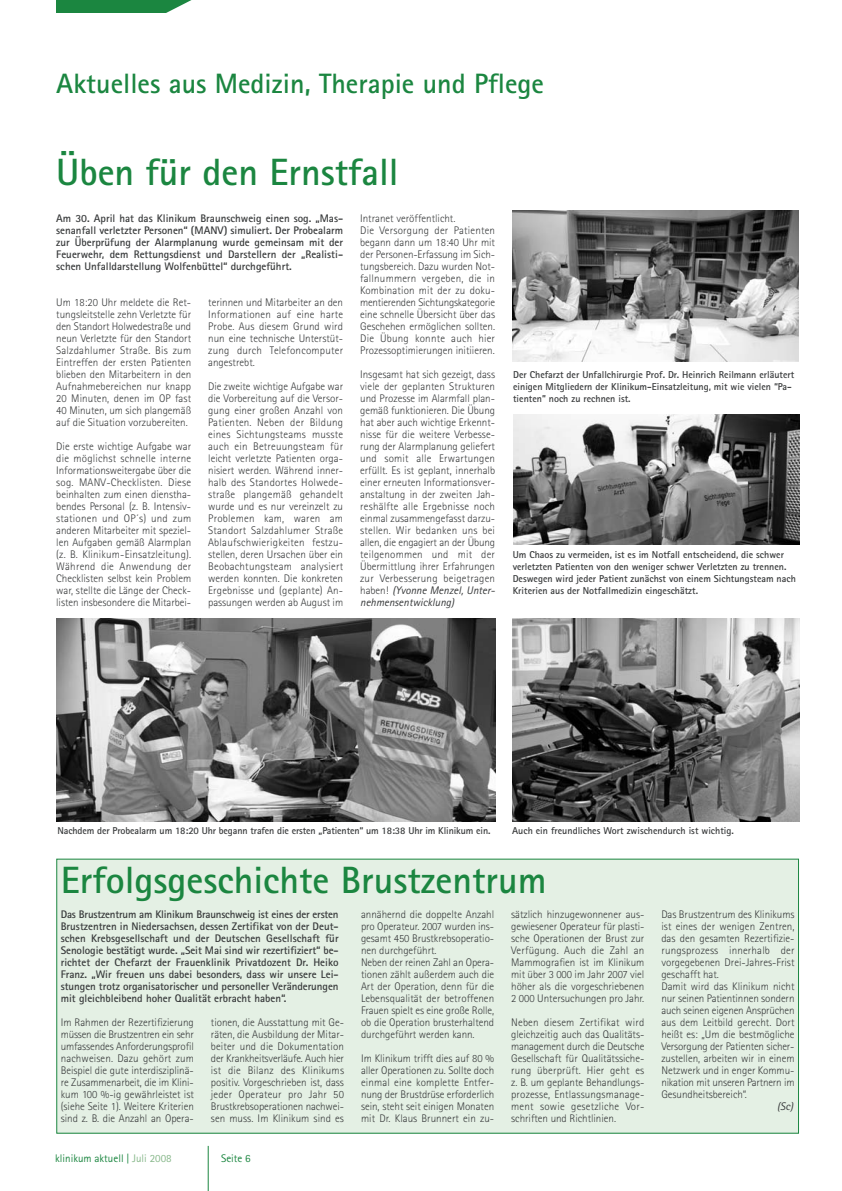
<style>
.page{position:relative;width:842px;height:1191px;background:#fff}
.page>*{position:absolute;margin:0;border:0;box-sizing:border-box;transform-origin:0 0}
.t1{font:700 38px "Rotis Sans Serif";color:#1b8640}
.t2{font:700 28px "Rotis Sans Serif";color:#1b8640}
.t3{font:300 11px/12px "Rotis Sans Serif";color:#383a3b;text-align:justify}
.t4{font:700 11px/12px "Rotis Sans Serif";color:#383a3b;text-align:justify}
.t5{font:11px "Rotis Sans Serif";color:#1b8640}
.t6{font:italic 11px "Rotis Sans Serif";color:#383a3b}
.t7{font:700 10px/12px "Rotis Sans Serif";color:#383a3b}
.s1{font-weight:400;font-style:italic}
.s2{color:#86b789}
</style>
<div class="page">
<div style="left:57px;top:859px;width:741px;height:274px;background:#e4f0e4"></div>
<div style="left:56px;top:0;width:145px;height:13px;background:#1b8640"></div>
<svg style="left:166px;top:0;width:35px;height:13px"></svg>
<hr style="left:208px;top:1145px;width:1px;height:46px;background:#1b8640">
<img style="left:512px;top:618px;width:287px;height:203px">
<img style="left:56px;top:618px;width:439px;height:203px">
<img style="left:513px;top:414px;width:286px;height:131px">
<img style="left:512px;top:211px;width:286px;height:151px">
<h2 class="t2" style="left:56px;top:74px;width:489px">Aktuelles aus Medizin, Therapie und Pflege</h2>
<h1 class="t1" style="left:56px;top:159px;width:344px">Üben für den Ernstfall</h1>
<p class="t4" style="left:56px;top:213px;width:288px">Am 30. April hat das Klinikum Braunschweig einen sog. „Mas&shy;senanfall verletzter Personen“ (MANV) simuliert. Der Probealarm zur Überprüfung der Alarmplanung wurde gemeinsam mit der Feuerwehr, dem Rettungsdienst und Darstellern der „Realisti&shy;schen Unfalldarstellung Wolfenbüttel“ durchgeführt.</p>
<p class="t3" style="left:56px;top:297px;width:136px">Um 18:20 Uhr meldete die Ret&shy;tungsleitstelle zehn Verletzte für den Standort Holwedestraße und neun Verletzte für den Standort Salzdahlumer Straße. Bis zum Eintreffen der ersten Patienten blieben den Mitarbeitern in den Aufnahmebereichen nur knapp 20 Minuten, denen im OP fast 40 Minuten, um sich plangemäß auf die Situation vorzubereiten.</p>
<p class="t3" style="left:56px;top:441px;width:136px">Die erste wichtige Aufgabe war die möglichst schnelle interne Informationsweitergabe über die sog. MANV-Checklisten. Diese beinhalten zum einen dienstha&shy;bendes Personal (z. B. Intensiv&shy;stationen und OP´s) und zum anderen Mitarbeiter mit speziel&shy;len Aufgaben gemäß Alarmplan (z. B. Klinikum-Einsatzleitung).<br>Während die Anwendung der Checklisten selbst kein Problem war, stellte die Länge der Check&shy;listen insbesondere die Mitarbei-</p>
<p class="t3" style="left:208px;top:297px;width:136px">terinnen und Mitarbeiter an den Informationen auf eine harte Probe. Aus diesem Grund wird nun eine technische Unterstüt&shy;zung durch Telefoncomputer angestrebt.</p>
<p class="t3" style="left:208px;top:381px;width:136px">Die zweite wichtige Aufgabe war die Vorbereitung auf die Versor&shy;gung einer großen Anzahl von Patienten. Neben der Bildung eines Sichtungsteams musste auch ein Betreuungsteam für leicht verletzte Patienten orga&shy;nisiert werden. Während inner&shy;halb des Standortes Holwede&shy;straße plangemäß gehandelt wurde und es nur vereinzelt zu Problemen kam, waren am Standort Salzdahlumer Straße Ablaufschwierigkeiten festzu&shy;stellen, deren Ursachen über ein Beobachtungsteam analysiert werden konnten. Die konkreten Ergebnisse und (geplante) An&shy;passungen werden ab August im</p>
<p class="t3" style="left:360px;top:213px;width:136px;text-align:left">Intranet veröffentlicht.<br>Die Versorgung der Patienten begann dann um 18:40 Uhr mit der Personen-Erfassung im Sich&shy;tungsbereich. Dazu wurden Not&shy;fallnummern vergeben, die in<br>Kombination mit der zu doku&shy;mentierenden Sichtungskategorie eine schnelle Übersicht über das<br>Geschehen ermöglichen sollten.<br>Die Übung konnte auch hier<br>Prozessoptimierungen initiieren.</p>
<p class="t3" style="left:360px;top:369px;width:136px;text-align:left">Insgesamt hat sich gezeigt, dass viele der geplanten Strukturen und Prozesse im Alarmfall plan&shy;gemäß funktionieren. Die Übung hat aber auch wichtige Erkennt&shy;nisse für die weitere Verbesse&shy;rung der Alarmplanung geliefert und somit alle Erwartungen erfüllt. Es ist geplant, innerhalb einer erneuten Informationsver&shy;anstaltung in der zweiten Jah&shy;reshälfte alle Ergebnisse noch einmal zusammengefasst darzu&shy;stellen. Wir bedanken uns bei allen, die engagiert an der Übung teilgenommen und mit der<br>Übermittlung ihrer Erfahrungen zur Verbesserung beigetragen haben! <span class="s1">(Yvonne Menzel, Unter&shy;nehmensentwicklung)</span></p>
<p class="t7" style="left:513px;top:370px;width:283px">Der Chefarzt der Unfallchirurgie Prof. Dr. Heinrich Reilmann erläutert einigen Mitgliedern der Klinikum-Einsatzleitung, mit wie vielen “Pa&shy;tienten” noch zu rechnen ist.</p>
<p class="t7" style="left:513px;top:550px;width:285px">Um Chaos zu vermeiden, ist es im Notfall entscheidend, die schwer verletzten Patienten von den weniger schwer Verletzten zu trennen.<br>Deswegen wird jeder Patient zunächst von einem Sichtungsteam nach Kriterien aus der Notfallmedizin eingeschätzt.</p>
<p class="t7" style="left:58px;top:826px;width:434px">Nachdem der Probealarm um 18:20 Uhr begann trafen die ersten „Patienten“ um 18:38 Uhr im Klinikum ein.</p>
<p class="t7" style="left:512px;top:826px;width:223px">Auch ein freundliches Wort zwischendurch ist wichtig.</p>
<h1 class="t1" style="left:61px;top:867px;width:487px">Erfolgsgeschichte Brustzentrum</h1>
<p class="t4" style="left:61px;top:909px;width:279px">Das Brustzentrum am Klinikum Braunschweig ist eines der ersten Brustzentren in Niedersachsen, dessen Zertifikat von der Deut&shy;schen Krebsgesellschaft und der Deutschen Gesellschaft für Senologie bestätigt wurde. „Seit Mai sind wir rezertifiziert“ be&shy;richtet der Chefarzt der Frauenklinik Privatdozent Dr. Heiko Franz. „Wir freuen uns dabei besonders, dass wir unsere Lei&shy;stungen trotz organisatorischer und personeller Veränderungen mit gleichbleibend hoher Qualität erbracht haben“.</p>
<p class="t3" style="left:61px;top:1017px;width:135px">Im Rahmen der Rezertifizierung müssen die Brustzentren ein sehr umfassendes Anforderungsprofil nachweisen. Dazu gehört zum Beispiel die gute interdisziplinä&shy;re Zusammenarbeit, die im Klini&shy;kum 100 %-ig gewährleistet ist (siehe Seite 1). Weitere Kriterien sind z. B. die Anzahl an Opera-</p>
<p class="t3" style="left:211px;top:1017px;width:135px">tionen, die Ausstattung mit Ge&shy;räten, die Ausbildung der Mitar&shy;beiter und die Dokumentation der Krankheitsverläufe. Auch hier ist die Bilanz des Klinikums positiv. Vorgeschrieben ist, dass jeder Operateur pro Jahr 50<br>Brustkrebsoperationen nachwei&shy;sen muss. Im Klinikum sind es</p>
<p class="t5" style="left:55px;top:1154px;width:118px">klinikum aktuell | <span class="s2">Juli 2008</span></p>
<p class="t5" style="left:221px;top:1154px;width:31px">Seite 6</p>
<p class="t3" style="left:361px;top:909px;width:135px;text-align:left">annähernd die doppelte Anzahl pro Operateur. 2007 wurden ins&shy;gesamt 450 Brustkrebsoperatio&shy;nen durchgeführt.<br>Neben der reinen Zahl an Opera&shy;tionen zählt außerdem auch die<br>Art der Operation, denn für die<br>Lebensqualität der betroffenen<br>Frauen spielt es eine große Rolle, ob die Operation brusterhaltend durchgeführt werden kann.</p>
<p class="t3" style="left:361px;top:1053px;width:135px">Im Klinikum trifft dies auf 80 % aller Operationen zu. Sollte doch einmal eine komplette Entfer&shy;nung der Brustdrüse erforderlich sein, steht seit einigen Monaten mit Dr. Klaus Brunnert ein zu-</p>
<p class="t3" style="left:511px;top:909px;width:135px">sätzlich hinzugewonnener aus&shy;gewiesener Operateur für plasti&shy;sche Operationen der Brust zur Verfügung. Auch die Zahl an Mammografien ist im Klinikum mit über 3 000 im Jahr 2007 viel höher als die vorgeschriebenen 2 000 Untersuchungen pro Jahr.</p>
<p class="t3" style="left:511px;top:1017px;width:135px">Neben diesem Zertifikat wird gleichzeitig auch das Qualitäts&shy;management durch die Deutsche Gesellschaft für Qualitätssiche&shy;rung überprüft. Hier geht es z. B. um geplante Behandlungs&shy;prozesse, Entlassungsmanage&shy;ment sowie gesetzliche Vor&shy;schriften und Richtlinien.</p>
<p class="t3" style="left:661px;top:909px;width:135px;text-align:left">Das Brustzentrum des Klinikums ist eines der wenigen Zentren, das den gesamten Rezertifizie&shy;rungsprozess innerhalb der vorgegebenen Drei-Jahres-Frist geschafft hat.<br>Damit wird das Klinikum nicht nur seinen Patientinnen sondern auch seinen eigenen Ansprüchen aus dem Leitbild gerecht. Dort heißt es: „Um die bestmögliche<br>Versorgung der Patienten sicher&shy;zustellen, arbeiten wir in einem<br>Netzwerk und in enger Kommu&shy;nikation mit unseren Partnern im<br>Gesundheitsbereich“.</p>
<p class="t6" style="left:777px;top:1102px;width:18px">(Sc)</p>
</div>
